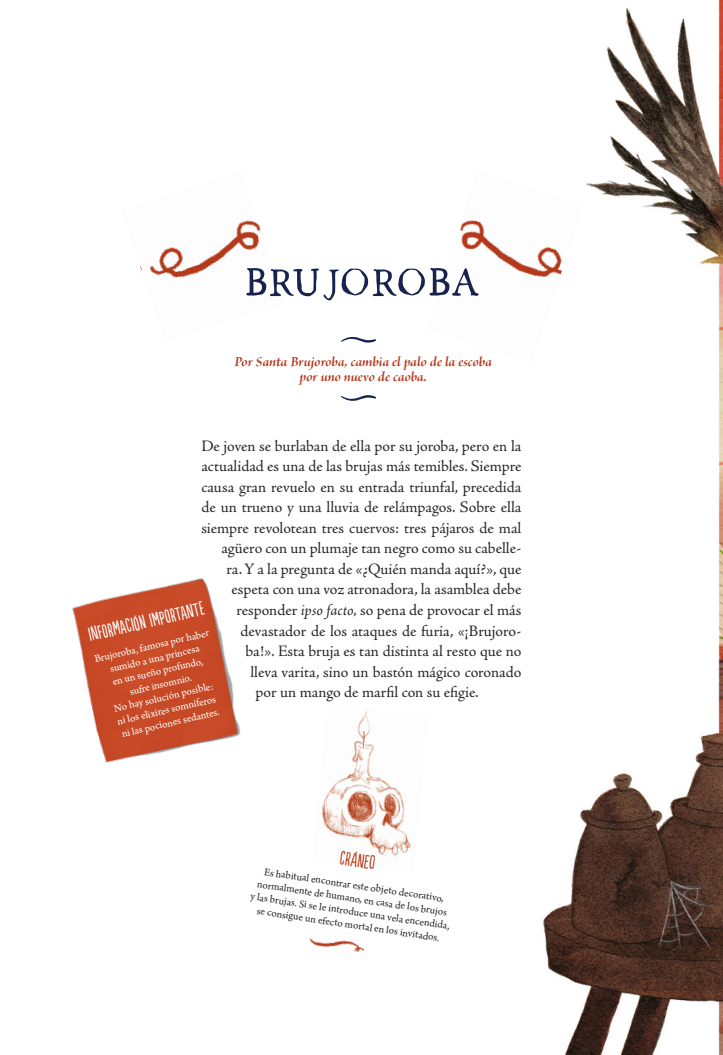
<style>
.page{position:relative;width:723px;height:1055px;background:#fff}
.page>*{position:absolute;margin:0;border:0;box-sizing:border-box;transform-origin:0 0}
.Estilo_de_párrafo_1{font:52px "Spring Market ALP";color:#17224f}
.TXT_MANGA_CAB{font:18px "Populaire";color:#fff}
.TXT_MANGA_CAB-2{font:18px "Populaire";color:#b64222}
.TXT_principal{font:16px "Adobe Jenson Pro";color:#282827}
.TXT_centra_Intro{font:15px/15px "Brioso Pro Bold It Disp";letter-spacing:.005em;color:#b3381b;text-align:center}
.TXT_MANGA_INFO{font:11px/13.2px "Arno Pro";color:#282827;text-align:center}
.TXT_MANGA_INFO-2{font:11px/13.2px "Arno Pro";color:#fff;text-align:center}
.s1{font-style:italic}
</style>
<div class="page">
<img style="left:543px;top:0;width:180px;height:1054px">
<img style="left:460px;top:170px;width:123px;height:194px">
<img style="left:140px;top:220px;width:121px;height:58px">
<img style="left:72px;top:578px;width:169px;height:185px">
<svg style="left:341px;top:337px;width:35px;height:6px"></svg>
<svg style="left:341px;top:395px;width:35px;height:6px"></svg>
<img style="left:322px;top:711px;width:89px;height:145px">
<img style="left:309px;top:938px;width:55px;height:15px">
<p class="Estilo_de_párrafo_1" style="left:243px;top:256px;width:238px">BRUJOROBA</p>
<p class="TXT_centra_Intro" style="left:234px;top:353px;width:259px">Por Santa Brujoroba, cambia el palo de la escoba por uno nuevo de caoba.</p>
<p class="TXT_principal" style="left:201px;top:437px;width:321px">De joven se burlaban de ella por su joroba, pero en la</p>
<p class="TXT_principal" style="left:201px;top:457px;width:321px">actualidad es una de las brujas más temibles. Siempre</p>
<p class="TXT_principal" style="left:201px;top:478px;width:321px">causa gran revuelo en su entrada triunfal, precedida</p>
<p class="TXT_principal" style="left:201px;top:498px;width:322px">de un trueno y una lluvia de relámpagos. Sobre ella</p>
<p class="TXT_principal" style="left:201px;top:519px;width:322px">siempre revolotean tres cuervos: tres pájaros de mal</p>
<p class="TXT_principal" style="left:221px;top:539px;width:302px">agüero con un plumaje tan negro como su cabelle-</p>
<p class="TXT_principal" style="left:226px;top:560px;width:296px">ra. Y a la pregunta de «¿Quién manda aquí?», que</p>
<p class="TXT_principal" style="left:231px;top:580px;width:291px">espeta con una voz atronadora, la asamblea debe</p>
<p class="TXT_principal" style="left:236px;top:601px;width:287px">responder <span class="s1">ipso facto,</span> so pena de provocar el más</p>
<p class="TXT_principal" style="left:240px;top:621px;width:283px">devastador de los ataques de furia, «¡Brujoro-</p>
<p class="TXT_principal" style="left:245px;top:642px;width:278px">ba!». Esta bruja es tan distinta al resto que no</p>
<p class="TXT_principal" style="left:250px;top:662px;width:272px">lleva varita, sino un bastón mágico coronado</p>
<p class="TXT_principal" style="left:255px;top:683px;width:225px">por un mango de marfil con su efigie.</p>
<p class="TXT_MANGA_CAB" style="left:86px;top:625px;width:120px;rotate:-13deg">INFORMACIÓN IMPORTANTE</p>
<p class="TXT_MANGA_INFO-2" style="left:93px;top:653px;width:119px;rotate:-13deg">Brujoroba, famosa por haber sumido a una princesa<br>en un sueño profundo,<br>sufre insomnio.<br>No hay solución posible:<br>ni los elixires somníferos<br>ni las pociones sedantes.</p>
<p class="TXT_MANGA_CAB-2" style="left:342px;top:847px;width:37px;rotate:9deg">CRÁNEO</p>
<p class="TXT_MANGA_INFO" style="left:255px;top:864px;width:203px;rotate:8deg">Es habitual encontrar este objeto decorativo, normalmente de humano, en casa de los brujos<br>y las brujas. Si se le introduce una vela encendida, se consigue un efecto mortal en los invitados.</p>
</div>
